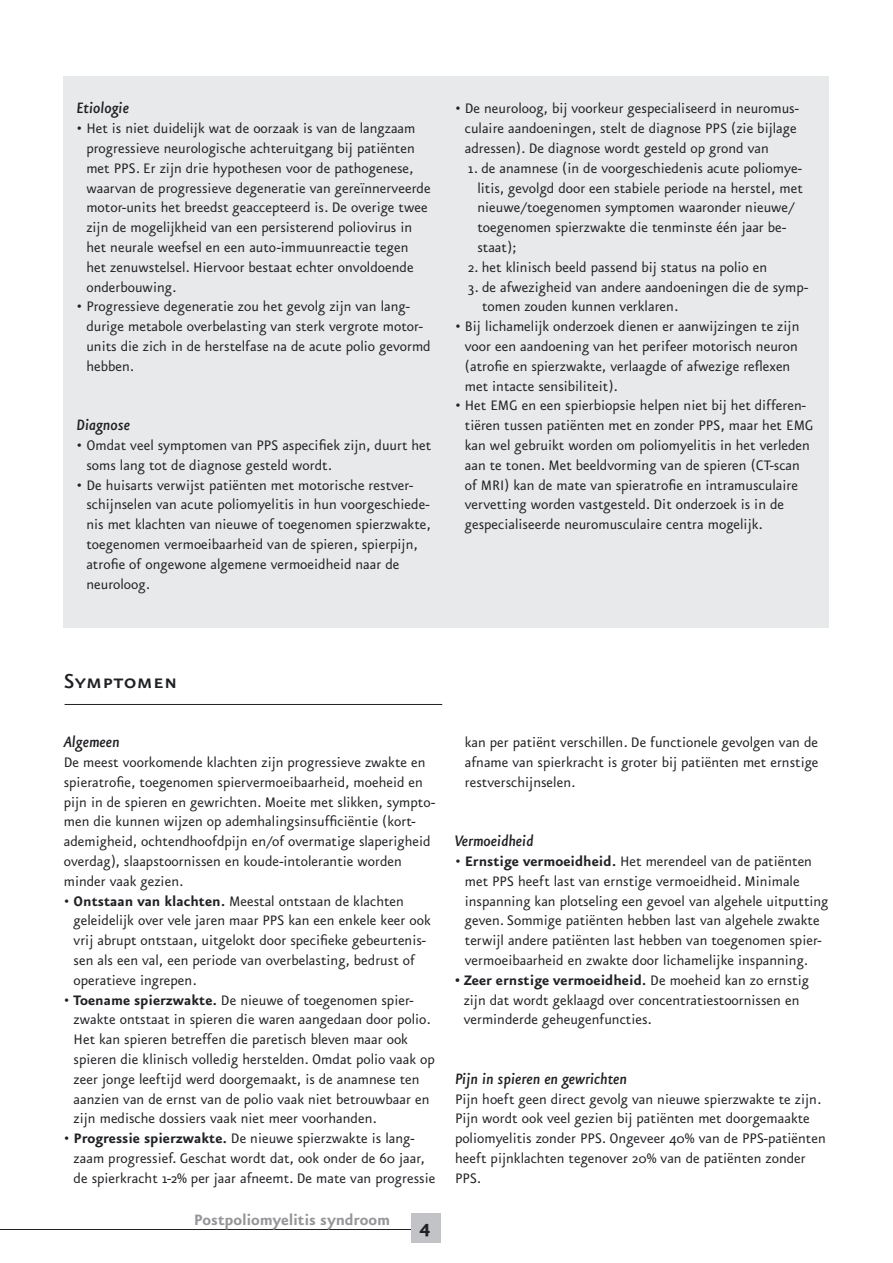
<style>
.page{position:relative;width:893px;height:1263px;background:#fff}
.page>*{position:absolute;margin:0;border:0;box-sizing:border-box;transform-origin:0 0}
.t1{font:24px "Eureka Sans Medium Caps";letter-spacing:.01em;color:#202124}
.t2{font:700 22.35px "Eureka Sans";color:#202124}
.t3{font:italic 500 18px "Eureka Sans";color:#202124}
.t4{font:700 18px "Eureka Sans";letter-spacing:-.005em;color:#969699}
.t5{font:16.5px/19.8px "Eureka Sans";color:#202124}
.s1{font-weight:700}
</style>
<div class="page">
<hr style="left:0;top:1229px;width:431px;height:1px;background:#202124">
<div style="left:411px;top:1213px;width:30px;height:30px;background:#c2c3c6"></div>
<div style="left:64px;top:77px;width:765px;height:551px;background:#e8e9ea"></div>
<hr style="left:65px;top:704px;width:377px;height:1px;background:#202124">
<p class="t3" style="left:77px;top:100px;width:54px">Etiologie</p>
<p class="t5" style="left:86px;top:119px;width:346px;text-indent:-10px">• Het is niet duidelijk wat de oorzaak is van de langzaam progressieve neurologische achteruitgang bij patiënten met PPS. Er zijn drie hypothesen voor de pathogenese, waarvan de progressieve degeneratie van gereïnnerveerde motor-units het breedst geaccepteerd is. De overige twee zijn de mogelijkheid van een persisterend poliovirus in het neurale weefsel en een auto-immuunreactie tegen het zenuwstelsel. Hiervoor bestaat echter onvoldoende onderbouwing.</p>
<p class="t5" style="left:86px;top:297px;width:346px;text-indent:-10px">• Progressieve degeneratie zou het gevolg zijn van lang&shy;durige metabole overbelasting van sterk vergrote motor&shy;units die zich in de herstelfase na de acute polio gevormd hebben.</p>
<p class="t3" style="left:77px;top:416px;width:55px">Diagnose</p>
<p class="t5" style="left:86px;top:436px;width:346px;text-indent:-10px">• Omdat veel symptomen van PPS aspecifiek zijn, duurt het soms lang tot de diagnose gesteld wordt.</p>
<p class="t5" style="left:86px;top:476px;width:346px;text-indent:-10px">• De huisarts verwijst patiënten met motorische restver&shy;schijnselen van acute poliomyelitis in hun voorgeschiede&shy;nis met klachten van nieuwe of toegenomen spierzwakte, toegenomen vermoeibaarheid van de spieren, spierpijn, atrofie of ongewone algemene vermoeidheid naar de neuroloog.</p>
<p class="t5" style="left:465px;top:99px;width:335px;text-indent:-10px">• De neuroloog, bij voorkeur gespecialiseerd in neuromus&shy;culaire aandoeningen, stelt de diagnose PPS (zie bijlage adressen). De diagnose wordt gesteld op grond van</p>
<p class="t5" style="left:477px;top:159px;width:327px;text-indent:-10px">1. de anamnese (in de voorgeschiedenis acute poliomye&shy;litis, gevolgd door een stabiele periode na herstel, met nieuwe/toegenomen symptomen waaronder nieuwe/ toegenomen spierzwakte die tenminste één jaar be&shy;staat);</p>
<p class="t5" style="left:468px;top:258px;width:301px">2. het klinisch beeld passend bij status na polio en</p>
<p class="t5" style="left:482px;top:278px;width:328px;text-indent:-14px">3. de afwezigheid van andere aandoeningen die de symp&shy;tomen zouden kunnen verklaren.</p>
<p class="t5" style="left:465px;top:317px;width:336px;text-indent:-10px">• Bij lichamelijk onderzoek dienen er aanwijzingen te zijn voor een aandoening van het perifeer motorisch neuron (atrofie en spierzwakte, verlaagde of afwezige reflexen met intacte sensibiliteit).</p>
<p class="t5" style="left:465px;top:396px;width:350px;text-indent:-10px">• Het EMG en een spierbiopsie helpen niet bij het differen&shy;tiëren tussen patiënten met en zonder PPS, maar het EMG kan wel gebruikt worden om poliomyelitis in het verleden aan te tonen. Met beeldvorming van de spieren (CT-scan of MRI) kan de mate van spieratrofie en intramusculaire vervetting worden vastgesteld. Dit onderzoek is in de gespecialiseerde neuromusculaire centra mogelijk.</p>
<h1 class="t1" style="left:64px;top:669px;width:115px">Symptomen</h1>
<p class="t3" style="left:64px;top:733px;width:57px">Algemeen</p>
<p class="t5" style="left:64px;top:753px;width:373px">De meest voorkomende klachten zijn progressieve zwakte en spieratrofie, toegenomen spiervermoeibaarheid, moeheid en pijn in de spieren en gewrichten. Moeite met slikken, sympto&shy;men die kunnen wijzen op ademhalingsinsufficiëntie (kort&shy;ademigheid, ochtendhoofdpijn en/of overmatige slaperigheid overdag), slaapstoornissen en koude-intolerantie worden minder vaak gezien.</p>
<p class="t5" style="left:74px;top:891px;width:359px;text-indent:-10px">• <span class="s1">Ontstaan van klachten.</span> Meestal ontstaan de klachten geleidelijk over vele jaren maar PPS kan een enkele keer ook vrij abrupt ontstaan, uitgelokt door specifieke gebeurtenis&shy;sen als een val, een periode van overbelasting, bedrust of operatieve ingrepen.</p>
<p class="t5" style="left:74px;top:990px;width:363px;text-indent:-10px">• <span class="s1">Toename spierzwakte.</span> De nieuwe of toegenomen spier&shy;zwakte ontstaat in spieren die waren aangedaan door polio.<br>Het kan spieren betreffen die paretisch bleven maar ook spieren die klinisch volledig herstelden. Omdat polio vaak op zeer jonge leeftijd werd doorgemaakt, is de anamnese ten aanzien van de ernst van de polio vaak niet betrouwbaar en zijn medische dossiers vaak niet meer voorhanden.</p>
<p class="t5" style="left:74px;top:1129px;width:363px;text-indent:-10px">• <span class="s1">Progressie spierzwakte.</span> De nieuwe spierzwakte is lang&shy;zaam progressief. Geschat wordt dat, ook onder de 60 jaar, de spierkracht 1-2% per jaar afneemt. De mate van progressie</p>
<p class="t4" style="left:194px;top:1211px;width:198px">Postpoliomyelitis syndroom</p>
<h2 class="t2" style="left:419px;top:1215px;width:13px">4</h2>
<p class="t5" style="left:465px;top:733px;width:355px;text-align:justify">kan per patiënt verschillen. De functionele gevolgen van de afname van spierkracht is groter bij patiënten met ernstige restverschijnselen.</p>
<p class="t3" style="left:455px;top:832px;width:80px">Vermoeidheid</p>
<p class="t5" style="left:465px;top:852px;width:365px;text-indent:-10px">• <span class="s1">Ernstige vermoeidheid.</span> Het merendeel van de patiënten met PPS heeft last van ernstige vermoeidheid. Minimale inspanning kan plotseling een gevoel van algehele uitputting geven. Sommige patiënten hebben last van algehele zwakte terwijl andere patiënten last hebben van toegenomen spier&shy;vermoeibaarheid en zwakte door lichamelijke inspanning.</p>
<p class="t5" style="left:464px;top:971px;width:347px;text-indent:-9px"><span class="s1">• Zeer ernstige vermoeidheid.</span> De moeheid kan zo ernstig zijn dat wordt geklaagd over concentratiestoornissen en verminderde geheugenfuncties.</p>
<p class="t3" style="left:455px;top:1070px;width:174px">Pijn in spieren en gewrichten</p>
<p class="t5" style="left:455px;top:1089px;width:372px">Pijn hoeft geen direct gevolg van nieuwe spierzwakte te zijn.<br>Pijn wordt ook veel gezien bij patiënten met doorgemaakte poliomyelitis zonder PPS. Ongeveer 40% van de PPS-patiënten heeft pijnklachten tegenover 20% van de patiënten zonder PPS.</p>
</div>
